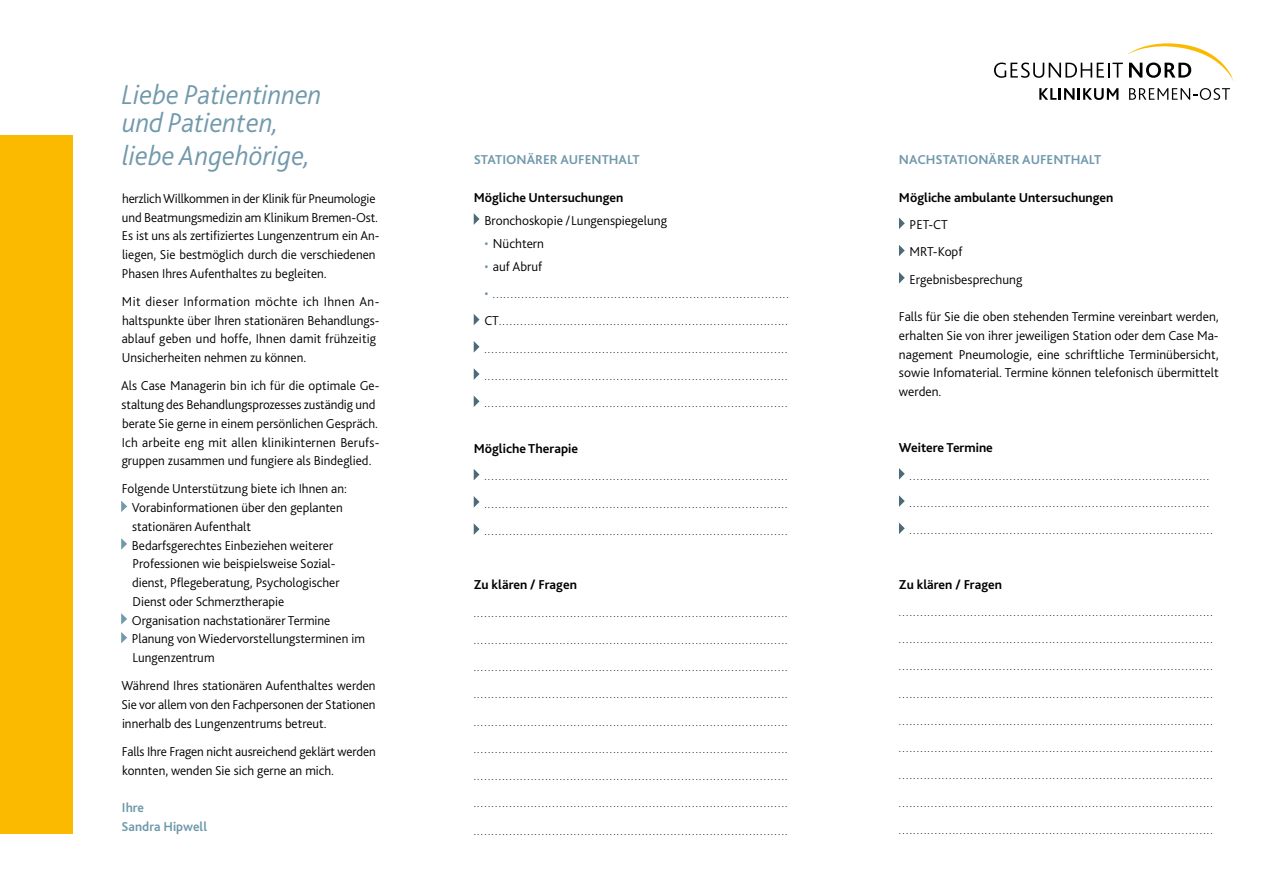
<style>
.page{position:relative;width:1263px;height:893px;background:#fff}
.page>*{position:absolute;margin:0;border:0;box-sizing:border-box;transform-origin:0 0}
.t1{font:italic 300 28.5px/28.2px "Bliss 2";color:#7199ac}
.t2{font:300 13.5px/18.8px "Bliss 2";color:#000}
.t3{font:700 13.5px "Bliss 2";color:#000}
.t4{font:700 13.5px/18.8px "Bliss 2";color:#7199ac}
.t5{font:300 10.5px "Bliss 2";color:#000}
.s1{color:#7199ac}
.s2{font-size:13.5px;color:#7199ac}
.s3{font-size:13.5px}
</style>
<div class="page">
<svg style="left:1039px;top:88px;width:79px;height:12px"></svg>
<svg style="left:1129px;top:88px;width:101px;height:12px"></svg>
<svg style="left:994px;top:43px;width:240px;height:39px"></svg>
<div style="left:0;top:135px;width:72px;height:698px;background:#fbba00"></div>
<svg style="left:121px;top:501px;width:6px;height:11px"></svg>
<svg style="left:121px;top:538px;width:6px;height:12px"></svg>
<svg style="left:121px;top:613px;width:6px;height:12px"></svg>
<svg style="left:121px;top:632px;width:6px;height:11px"></svg>
<svg style="left:474px;top:213px;width:5px;height:12px"></svg>
<svg style="left:474px;top:314px;width:5px;height:11px"></svg>
<svg style="left:474px;top:341px;width:5px;height:11px"></svg>
<svg style="left:474px;top:368px;width:5px;height:12px"></svg>
<svg style="left:474px;top:396px;width:5px;height:11px"></svg>
<svg style="left:474px;top:469px;width:5px;height:11px"></svg>
<svg style="left:474px;top:496px;width:5px;height:12px"></svg>
<svg style="left:474px;top:523px;width:5px;height:12px"></svg>
<svg style="left:899px;top:217px;width:6px;height:12px"></svg>
<svg style="left:899px;top:245px;width:6px;height:11px"></svg>
<svg style="left:899px;top:272px;width:6px;height:12px"></svg>
<svg style="left:899px;top:468px;width:6px;height:12px"></svg>
<svg style="left:899px;top:495px;width:6px;height:12px"></svg>
<svg style="left:899px;top:523px;width:6px;height:11px"></svg>
<h1 class="t1" style="left:122px;top:80px;width:201px">Liebe Patientinnen und Patienten,</h1>
<h1 class="t1" style="left:122px;top:141px;width:190px">liebe Angehörige,</h1>
<p class="t2" style="left:122px;top:189px;width:259px">herzlich Willkommen in der Klinik für Pneumologie und Beatmungsmedizin am Klinikum Bremen-Ost.<br>Es ist uns als zertifiziertes Lungenzentrum ein An&shy;liegen, Sie bestmöglich durch die verschiedenen Phasen Ihres Aufenthaltes zu begleiten.</p>
<p class="t2" style="left:122px;top:292px;width:259px">Mit dieser Information möchte ich Ihnen An&shy;haltspunkte über Ihren stationären Behandlungs&shy;ablauf geben und hoffe, Ihnen damit frühzeitig Unsicherheiten nehmen zu können.</p>
<p class="t2" style="left:121px;top:376px;width:260px">Als Case Managerin bin ich für die optimale Ge&shy;staltung des Behandlungsprozesses zuständig und berate Sie gerne in einem persönlichen Gespräch.<br>Ich arbeite eng mit allen klinikinternen Berufs&shy;gruppen zusammen und fungiere als Bindeglied.</p>
<p class="t2" style="left:132px;top:479px;width:235px;text-indent:-10px">Folgende Unterstützung biete ich Ihnen an:<br>Vorabinformationen über den geplanten stationären Aufenthalt<br>Bedarfsgerechtes Einbeziehen weiterer Professionen wie beispielsweise Sozial&shy;dienst, Pflegeberatung, Psychologischer Dienst oder Schmerztherapie<br>Organisation nachstationärer Termine Planung von Wiedervorstellungsterminen im Lungenzentrum</p>
<p class="t2" style="left:121px;top:676px;width:256px;text-align:justify">Während Ihres stationären Aufenthaltes werden Sie vor allem von den Fachpersonen der Stationen innerhalb des Lungenzentrums betreut.</p>
<p class="t2" style="left:122px;top:742px;width:255px">Falls Ihre Fragen nicht ausreichend geklärt werden konnten, wenden Sie sich gerne an mich.</p>
<p class="t4" style="left:122px;top:798px;width:87px">Ihre<br>Sandra Hipwell</p>
<p class="t4" style="left:474px;top:150px;width:167px">STATIONÄRER AUFENTHALT</p>
<p class="t3" style="left:474px;top:189px;width:151px">Mögliche Untersuchungen</p>
<p class="t2" style="left:484px;top:211px;width:184px">Bronchoskopie /Lungenspiegelung</p>
<p class="t2" style="left:484px;top:234px;width:61px"><span class="s1">•</span> Nüchtern</p>
<p class="t2" style="left:484px;top:257px;width:60px"><span class="s1">•</span> auf Abruf</p>
<p class="t5" style="left:484px;top:288px;width:306px"><span class="s2">•</span> ...................................................................................</p>
<p class="t5" style="left:484px;top:315px;width:305px"><span class="s3">CT</span>.................................................................................</p>
<p class="t5" style="left:484px;top:343px;width:305px">.....................................................................................</p>
<p class="t5" style="left:484px;top:370px;width:305px">.....................................................................................</p>
<p class="t5" style="left:484px;top:397px;width:305px">.....................................................................................</p>
<p class="t3" style="left:474px;top:440px;width:106px">Mögliche Therapie</p>
<p class="t5" style="left:484px;top:470px;width:305px">.....................................................................................</p>
<p class="t5" style="left:484px;top:498px;width:305px">.....................................................................................</p>
<p class="t5" style="left:484px;top:525px;width:305px">.....................................................................................</p>
<p class="t3" style="left:474px;top:576px;width:105px">Zu klären / Fragen</p>
<p class="t5" style="left:474px;top:607px;width:315px">........................................................................................</p>
<p class="t5" style="left:474px;top:634px;width:315px">........................................................................................</p>
<p class="t5" style="left:474px;top:661px;width:315px">........................................................................................</p>
<p class="t5" style="left:474px;top:688px;width:315px">........................................................................................</p>
<p class="t5" style="left:474px;top:716px;width:315px">........................................................................................</p>
<p class="t5" style="left:474px;top:743px;width:315px">........................................................................................</p>
<p class="t5" style="left:474px;top:770px;width:315px">........................................................................................</p>
<p class="t5" style="left:474px;top:797px;width:315px">........................................................................................</p>
<p class="t5" style="left:474px;top:825px;width:315px">........................................................................................</p>
<p class="t4" style="left:899px;top:150px;width:204px">NACHSTATIONÄRER AUFENTHALT</p>
<p class="t3" style="left:899px;top:189px;width:216px">Mögliche ambulante Untersuchungen</p>
<p class="t2" style="left:910px;top:211px;width:114px;line-height:27.3px">PET-CT<br>MRT-Kopf<br>Ergebnisbesprechung</p>
<p class="t2" style="left:899px;top:307px;width:321px;text-align:justify">Falls für Sie die oben stehenden Termine vereinbart werden, erhalten Sie von ihrer jeweiligen Station oder dem Case Ma&shy;nagement Pneumologie, eine schriftliche Terminübersicht, sowie Infomaterial. Termine können telefonisch übermittelt werden.</p>
<p class="t3" style="left:899px;top:439px;width:95px">Weitere Termine</p>
<p class="t5" style="left:909px;top:470px;width:301px">....................................................................................</p>
<p class="t5" style="left:909px;top:497px;width:301px">....................................................................................</p>
<p class="t5" style="left:909px;top:524px;width:305px">.....................................................................................</p>
<p class="t3" style="left:899px;top:576px;width:105px">Zu klären / Fragen</p>
<p class="t5" style="left:899px;top:606px;width:315px">........................................................................................</p>
<p class="t5" style="left:899px;top:633px;width:315px">........................................................................................</p>
<p class="t5" style="left:899px;top:660px;width:315px">........................................................................................</p>
<p class="t5" style="left:899px;top:688px;width:315px">........................................................................................</p>
<p class="t5" style="left:899px;top:715px;width:315px">........................................................................................</p>
<p class="t5" style="left:899px;top:742px;width:315px">........................................................................................</p>
<p class="t5" style="left:899px;top:769px;width:315px">........................................................................................</p>
<p class="t5" style="left:899px;top:797px;width:315px">........................................................................................</p>
<p class="t5" style="left:899px;top:824px;width:315px">........................................................................................</p>
</div>
